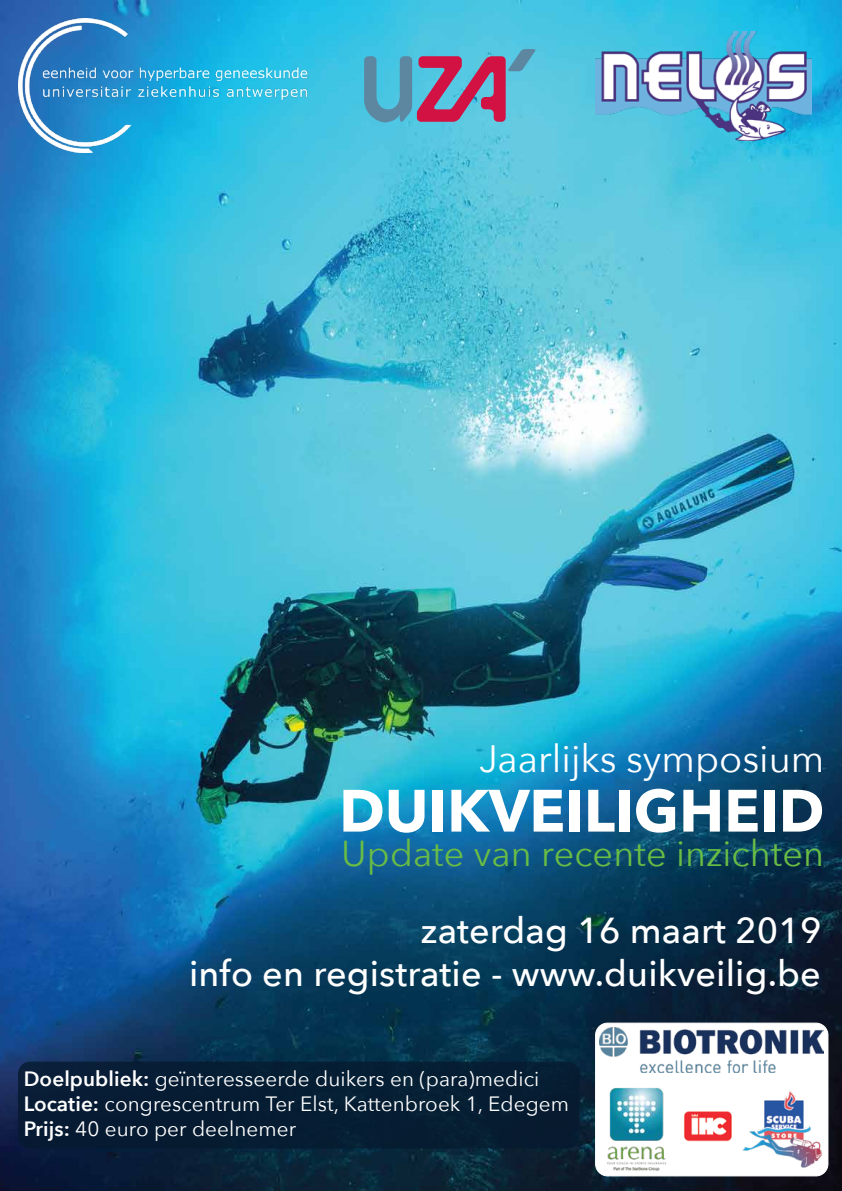
<style>
.page{position:relative;width:842px;height:1191px;background:#fff}
.page>*{position:absolute;margin:0;border:0;box-sizing:border-box;transform-origin:0 0}
.t1{font:700 59px "Avenir Next";color:#fff}
.t2{font:38px "Avenir Next";color:#fff}
.t3{font:500 36px/43.2px "Avenir Next";letter-spacing:.005em;color:#fff;text-align:right}
.t4{font:36px "Avenir Next";letter-spacing:.005em;color:#69bd45}
.t5{font:20.7px/24.8px "Avenir Next";letter-spacing:.005em;color:#fff}
.s1{font-weight:600}
</style>
<div class="page">
<img style="left:0;top:0;width:842px;height:1191px">
<div style="left:18px;top:1061px;width:561px;height:87px;background:#061a2f;border-radius:12px"></div>
<svg style="left:364px;top:49px;width:172px;height:73px;background:#768dad"></svg>
<img style="left:18px;top:19px;width:291px;height:134px">
<img style="left:596px;top:31px;width:215px;height:109px">
<div style="left:596px;top:1023px;width:232px;height:152px;background:#fff;border-radius:12px"></div>
<div style="left:595px;top:1022px;width:233px;height:154px;border:1px solid #fff;border-radius:12px"></div>
<img style="left:596px;top:1072px;width:75px;height:115px">
<img style="left:684px;top:1111px;width:48px;height:31px">
<img style="left:742px;top:1090px;width:81px;height:78px">
<img style="left:600px;top:1027px;width:223px;height:45px">
<h2 class="t2" style="left:479px;top:727px;width:347px">Jaarlijks symposium</h2>
<h1 class="t1" style="left:339px;top:760px;width:487px">DUIKVEILIGHEID</h1>
<h3 class="t4" style="left:341px;top:823px;width:484px">Update van recente inzichten</h3>
<h3 class="t3" style="left:189px;top:907px;width:634px">zaterdag 16 maart 2019<br>info en registratie - www.duikveilig.be</h3>
<p class="t5" style="left:24px;top:1066px;width:547px"><span class="s1">Doelpubliek:</span> geïnteresseerde duikers en (para)medici<br><span class="s1">Locatie:</span> congrescentrum Ter Elst, Kattenbroek 1, Edegem<br><span class="s1">Prijs:</span> 40 euro per deelnemer</p>
</div>
